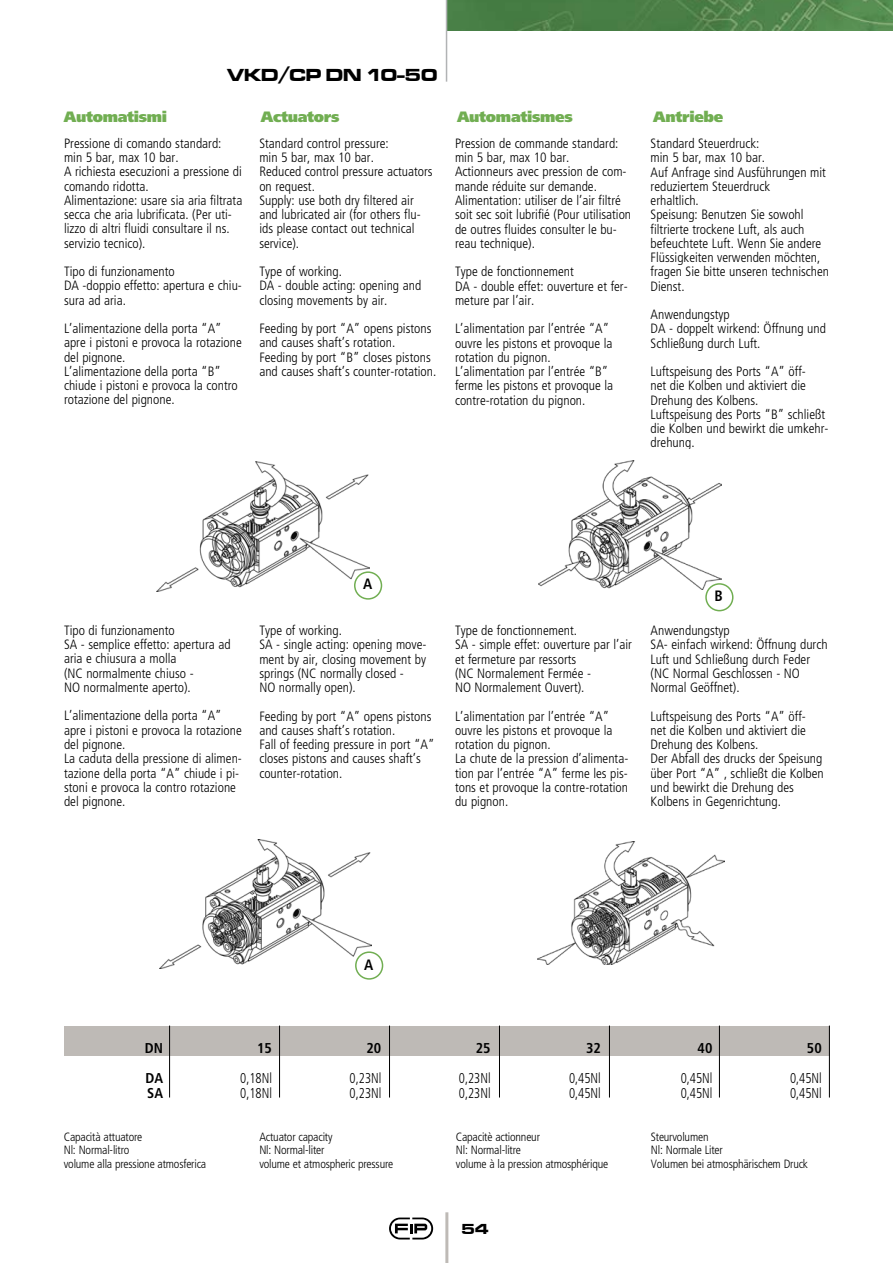
<style>
.page{position:relative;width:893px;height:1263px;background:#fff}
.page>*{position:absolute;margin:0;border:0;box-sizing:border-box;transform-origin:0 0}
.t1{font:18px "Microgramma D Bold Exte";color:#000}
.t2{font:900 15px "Frutiger";letter-spacing:-.02em;color:#71ae52}
.t3{font:700 condensed 15px "Frutiger";color:#000}
.t4{font:15px "Microgramma D Bold Exte";color:#000}
.t5{font:300 condensed 14.25px/15px "Frutiger";color:#000;scale:.9 1}
.t6{font:700 condensed 14.25px/30px "Frutiger";color:#000}
.t7{font:300 condensed 13.5px/14.2px "Frutiger";color:#000}
.t8{font:300 condensed 12px/13.5px "Frutiger";letter-spacing:-.015em;color:#000}
</style>
<div class="page">
<hr style="left:445px;top:1212px;width:3px;height:51px;background:#bebab6">
<svg style="left:389px;top:1217px;width:44px;height:22px"></svg>
<img style="left:447px;top:0;width:446px;height:30px">
<hr style="left:446px;top:0;width:1px;height:82px;background:#b1b3b4">
<div style="left:64px;top:1026px;width:766px;height:30px;background:#bebab6"></div>
<hr style="left:389px;top:1025px;width:1px;height:72px;background:#000">
<hr style="left:499px;top:1025px;width:1px;height:72px;background:#000">
<hr style="left:279px;top:1025px;width:1px;height:72px;background:#000">
<hr style="left:829px;top:1025px;width:1px;height:72px;background:#000">
<hr style="left:169px;top:1025px;width:1px;height:72px;background:#000">
<hr style="left:609px;top:1025px;width:1px;height:72px;background:#000">
<hr style="left:719px;top:1025px;width:1px;height:72px;background:#000">
<img style="left:157px;top:462px;width:212px;height:129px">
<img style="left:539px;top:460px;width:183px;height:130px">
<img style="left:159px;top:839px;width:213px;height:130px">
<img style="left:538px;top:841px;width:187px;height:123px">
<div style="left:354px;top:571px;width:28px;height:29px;border:2px solid #71ae52;border-radius:50%"></div>
<div style="left:355px;top:951px;width:28px;height:29px;border:2px solid #71ae52;border-radius:50%"></div>
<div style="left:705px;top:583px;width:28px;height:28px;border:2px solid #71ae52;border-radius:50%"></div>
<h1 class="t1" style="left:227px;top:63px;width:212px">VKD/CP DN 10-50</h1>
<p class="t2" style="left:64px;top:108px;width:105px">Automatismi</p>
<p class="t2" style="left:261px;top:108px;width:80px">Actuators</p>
<p class="t2" style="left:457px;top:108px;width:117px">Automatismes</p>
<p class="t2" style="left:653px;top:108px;width:72px">Antriebe</p>
<p class="t7" style="left:64px;top:136px;width:180px">Pressione di comando standard: min 5 bar, max 10 bar.<br>A richiesta esecuzioni a pressione di comando ridotta.<br>Alimentazione: usare sia aria filtrata secca che aria lubrificata. (Per uti&shy;lizzo di altri fluidi consultare il ns. servizio tecnico).</p>
<p class="t7" style="left:64px;top:265px;width:179px">Tipo di funzionamento<br>DA -doppio effetto: apertura e chiu&shy;sura ad aria.</p>
<p class="t7" style="left:64px;top:322px;width:179px">L’alimentazione della porta “A” apre i pistoni e provoca la rotazione del pignone.<br>L’alimentazione della porta “B” chiude i pistoni e provoca la contro rotazione del pignone.</p>
<p class="t7" style="left:259px;top:136px;width:175px">Standard control pressure:<br>min 5 bar, max 10 bar.<br>Reduced control pressure actuators on request.<br>Supply: use both dry filtered air and lubricated air (for others flu&shy;ids please contact out technical service).</p>
<p class="t7" style="left:259px;top:265px;width:163px">Type of working.<br>DA - double acting: opening and closing movements by air.</p>
<p class="t7" style="left:259px;top:322px;width:178px">Feeding by port “A” opens pistons and causes shaft’s rotation.<br>Feeding by port “B” closes pistons and causes shaft’s counter-rotation.</p>
<p class="t7" style="left:455px;top:136px;width:178px">Pression de commande standard: min 5 bar, max 10 bar.<br>Actionneurs avec pression de com&shy;mande réduite sur demande.<br>Alimentation: utiliser de l’air filtré soit sec soit lubrifié (Pour utilisation de outres fluides consulter le bu&shy;reau technique).</p>
<p class="t7" style="left:455px;top:265px;width:174px">Type de fonctionnement<br>DA - double effet: ouverture et fer&shy;meture par l’air.</p>
<p class="t7" style="left:455px;top:322px;width:160px">L’alimentation par l’entrée “A” ouvre les pistons et provoque la rotation du pignon.<br>L’alimentation par l’entrée “B” ferme les pistons et provoque la contre-rotation du pignon.</p>
<p class="t7" style="left:651px;top:136px;width:180px">Standard Steuerdruck:<br>min 5 bar, max 10 bar.<br>Auf Anfrage sind Ausführungen mit reduziertem Steuerdruck<br>erhaltlich.<br>Speisung: Benutzen Sie sowohl filtrierte trockene Luft, als auch befeuchtete Luft. Wenn Sie andere<br>Flüssigkeiten verwenden möchten, fragen Sie bitte unseren technischen<br>Dienst.</p>
<p class="t7" style="left:651px;top:307px;width:177px">Anwendungstyp<br>DA - doppelt wirkend: Öffnung und<br>Schließung durch Luft.</p>
<p class="t7" style="left:651px;top:365px;width:179px">Luftspeisung des Ports “A” öff-<br>net die Kolben und aktiviert die<br>Drehung des Kolbens.<br>Luftspeisung des Ports “B” schließt die Kolben und bewirkt die umkehr&shy;drehung.</p>
<p class="t7" style="left:64px;top:623px;width:168px">Tipo di funzionamento<br>SA - semplice effetto: apertura ad aria e chiusura a molla<br>(NC normalmente chiuso -<br>NO normalmente aperto).</p>
<p class="t7" style="left:64px;top:709px;width:179px">L’alimentazione della porta “A” apre i pistoni e provoca la rotazione del pignone.<br>La caduta della pressione di alimen&shy;tazione della porta “A” chiude i pi&shy;stoni e provoca la contro rotazione del pignone.</p>
<p class="t3" style="left:363px;top:575px;width:11px">A</p>
<p class="t7" style="left:259px;top:623px;width:169px">Type of working.<br>SA - single acting: opening move&shy;ment by air, closing movement by springs (NC normally closed -<br>NO normally open).</p>
<p class="t7" style="left:259px;top:709px;width:177px">Feeding by port “A” opens pistons and causes shaft’s rotation.<br>Fall of feeding pressure in port “A” closes pistons and causes shaft’s counter-rotation.</p>
<p class="t7" style="left:455px;top:623px;width:178px">Type de fonctionnement.<br>SA - simple effet: ouverture par l’air et fermeture par ressorts<br>(NC Normalement Fermée -<br>NO Normalement Ouvert).</p>
<p class="t7" style="left:455px;top:709px;width:175px">L’alimentation par l’entrée “A” ouvre les pistons et provoque la rotation du pignon.<br>La chute de la pression d’alimenta&shy;tion par l’entrée “A” ferme les pis&shy;tons et provoque la contre-rotation du pignon.</p>
<p class="t3" style="left:714px;top:587px;width:10px">B</p>
<p class="t7" style="left:651px;top:623px;width:179px">Anwendungstyp<br>SA- einfach wirkend: Öffnung durch<br>Luft und Schließung durch Feder (NC Normal Geschlossen - NO<br>Normal Geöffnet).</p>
<p class="t7" style="left:651px;top:709px;width:175px">Luftspeisung des Ports “A” öff&shy;net die Kolben und aktiviert die<br>Drehung des Kolbens.<br>Der Abfall des drucks der Speisung über Port “A” ‚ schließt die Kolben und bewirkt die Drehung des<br>Kolbens in Gegenrichtung.</p>
<p class="t6" style="left:145px;top:1033px;width:20px">DN<br>DA</p>
<p class="t6" style="left:147px;top:1078px;width:17px">SA</p>
<p class="t6" style="left:257px;top:1033px;width:16px">15</p>
<p class="t5" style="left:240px;top:1070px;width:37px">0,18Nl<br>0,18Nl</p>
<p class="t3" style="left:364px;top:955px;width:11px">A</p>
<p class="t6" style="left:367px;top:1033px;width:16px">20</p>
<p class="t5" style="left:350px;top:1070px;width:37px">0,23Nl<br>0,23Nl</p>
<p class="t6" style="left:476px;top:1033px;width:16px">25</p>
<p class="t5" style="left:459px;top:1070px;width:37px">0,23Nl<br>0,23Nl</p>
<p class="t6" style="left:586px;top:1033px;width:16px">32</p>
<p class="t5" style="left:569px;top:1070px;width:37px">0,45Nl<br>0,45Nl</p>
<p class="t6" style="left:698px;top:1033px;width:16px">40</p>
<p class="t5" style="left:681px;top:1070px;width:37px">0,45Nl<br>0,45Nl</p>
<p class="t6" style="left:807px;top:1033px;width:16px">50</p>
<p class="t5" style="left:790px;top:1070px;width:37px">0,45Nl<br>0,45Nl</p>
<p class="t8" style="left:64px;top:1130px;width:144px">Capacità attuatore<br>Nl: Normal-litro<br>volume alla pressione atmosferica</p>
<p class="t8" style="left:259px;top:1130px;width:135px">Actuator capacity<br>Nl: Normal-liter<br>volume et atmospheric pressure</p>
<p class="t8" style="left:456px;top:1130px;width:154px">Capacitè actionneur<br>Nl: Normal-litre<br>volume à la pression atmosphérique</p>
<p class="t8" style="left:651px;top:1130px;width:159px">Steurvolumen<br>Nl: Normale Liter<br>Volumen bei atmosphärischem Druck</p>
<p class="t4" style="left:462px;top:1218px;width:28px">54</p>
</div>
